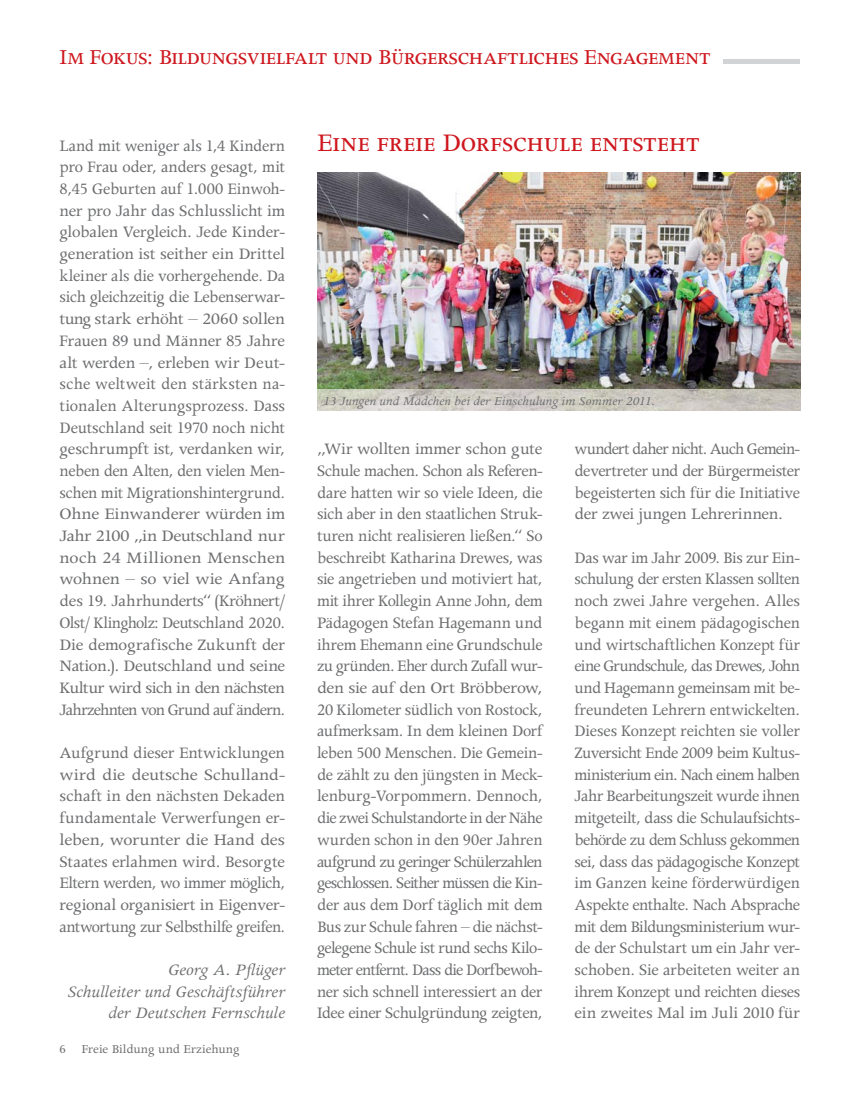
<style>
.page{position:relative;width:864px;height:1106px;background:#fff}
.page>*{position:absolute;margin:0;border:0;box-sizing:border-box;transform-origin:0 0}
.t1{font:28.5px "Apollo MT SC";color:#ce171e}
.t2{font:24px "Apollo MT SC";letter-spacing:-.01em;color:#ce171e}
.t3{font:18px/21.8px "Apollo";letter-spacing:-.03em;color:#6d6e70;text-align:justify;scale:.95 1}
.t4{font:18px/21.8px "Apollo";letter-spacing:-.03em;color:#6d6e70;text-align:justify}
.t5{font:italic 18px/21.8px "Apollo MT Std";color:#6d6e70;text-align:right}
.t6{font:italic 13.5px "Apollo MT Std";letter-spacing:.01em;color:#6d6e70}
.t7{font:13.5px "Apollo";letter-spacing:-.005em;color:#6d6e70}
</style>
<div class="page">
<hr style="left:723px;top:60px;width:76px;height:4px;background:#d1d3d4">
<img style="left:317px;top:172px;width:482px;height:217px">
<svg style="left:317px;top:389px;width:484px;height:22px;background:#cdcac1"></svg>
<h2 class="t2" style="left:60px;top:48px;width:652px">Im Fokus: Bildungsvielfalt und Bürgerschaftliches Engagement</h2>
<p class="t3" style="left:60px;top:136px;width:239px">Land mit weniger als 1,4 Kindern pro Frau oder, anders gesagt, mit 8,45 Geburten auf 1.000 Einwoh&shy;ner pro Jahr das Schlusslicht im globalen Vergleich. Jede Kinder&shy;generation ist seither ein Drittel kleiner als die vorhergehende. Da sich gleichzeitig die Lebenserwar&shy;tung stark erhöht – 2060 sollen Frauen 89 und Männer 85 Jahre alt werden –, erleben wir Deut&shy;sche weltweit den stärksten na&shy;tionalen Alterungsprozess. Dass Deutschland seit 1970 noch nicht geschrumpft ist, verdanken wir, neben den Alten, den vielen Men&shy;schen mit Migrationshintergrund.<br>Ohne Einwanderer würden im Jahr 2100 „in Deutschland nur noch 24 Millionen Menschen wohnen – so viel wie Anfang des 19. Jahrhunderts“ (Kröhnert/ Olst/ Klingholz: Deutschland 2020.<br>Die demografische Zukunft der Nation.). Deutschland und seine Kultur wird sich in den nächsten Jahrzehnten von Grund auf ändern.</p>
<p class="t4" style="left:60px;top:743px;width:227px">Aufgrund dieser Entwicklungen wird die deutsche Schulland&shy;schaft in den nächsten Dekaden fundamentale Verwerfungen er&shy;leben, worunter die Hand des Staates erlahmen wird. Besorgte Eltern werden, wo immer möglich, regional organisiert in Eigenver&shy;antwortung zur Selbsthilfe greifen.</p>
<p class="t5" style="left:67px;top:959px;width:219px">Georg A. Pflüger<br>Schulleiter und Geschäftsführer der Deutschen Fernschule</p>
<p class="t7" style="left:60px;top:1044px;width:182px">6 Freie Bildung und Erziehung</p>
<h1 class="t1" style="left:317px;top:132px;width:384px">Eine freie Dorfschule entsteht</h1>
<p class="t6" style="left:323px;top:395px;width:332px">13 Jungen und Mädchen bei der Einschulung im Sommer 2011.</p>
<p class="t4" style="left:317px;top:440px;width:227px">„Wir wollten immer schon gute Schule machen. Schon als Referen&shy;dare hatten wir so viele Ideen, die sich aber in den staatlichen Struk&shy;turen nicht realisieren ließen.“ So beschreibt Katharina Drewes, was sie angetrieben und motiviert hat, mit ihrer Kollegin Anne John, dem Pädagogen Stefan Hagemann und ihrem Ehemann eine Grundschule zu gründen. Eher durch Zufall wur&shy;den sie auf den Ort Bröbberow, 20 Kilometer südlich von Rostock, aufmerksam. In dem kleinen Dorf leben 500 Menschen. Die Gemein&shy;de zählt zu den jüngsten in Meck&shy;lenburg-Vorpommern. Dennoch, die zwei Schulstandorte in der Nähe wurden schon in den 90er Jahren aufgrund zu geringer Schülerzahlen geschlossen. Seither müssen die Kin&shy;der aus dem Dorf täglich mit dem Bus zur Schule fahren – die nächst&shy;gelegene Schule ist rund sechs Kilo&shy;meter entfernt. Dass die Dorfbewoh&shy;ner sich schnell interessiert an der Idee einer Schulgründung zeigten,</p>
<p class="t3" style="left:574px;top:440px;width:239px">wundert daher nicht. Auch Gemein&shy;devertreter und der Bürgermeister begeisterten sich für die Initiative der zwei jungen Lehrerinnen.</p>
<p class="t3" style="left:574px;top:548px;width:239px">Das war im Jahr 2009. Bis zur Ein&shy;schulung der ersten Klassen sollten noch zwei Jahre vergehen. Alles begann mit einem pädagogischen und wirtschaftlichen Konzept für eine Grundschule, das Drewes, John und Hagemann gemeinsam mit be&shy;freundeten Lehrern entwickelten.<br>Dieses Konzept reichten sie voller Zuversicht Ende 2009 beim Kultus&shy;ministerium ein. Nach einem halben Jahr Bearbeitungszeit wurde ihnen mitgeteilt, dass die Schulaufsichts&shy;behörde zu dem Schluss gekommen sei, dass das pädagogische Konzept im Ganzen keine förderwürdigen Aspekte enthalte. Nach Absprache mit dem Bildungsministerium wur&shy;de der Schulstart um ein Jahr ver&shy;schoben. Sie arbeiteten weiter an ihrem Konzept und reichten dieses ein zweites Mal im Juli 2010 für</p>
</div>
